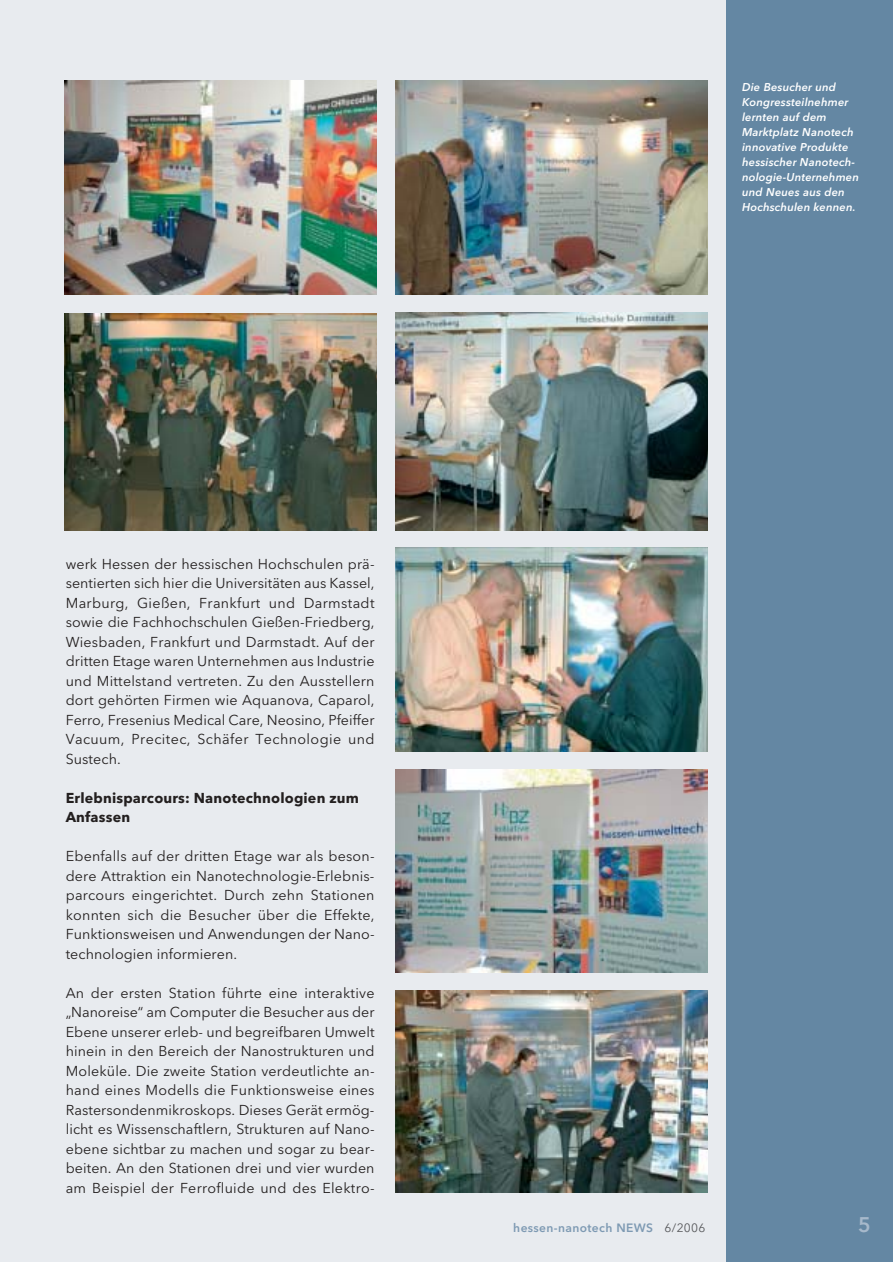
<style>
.page{position:relative;width:893px;height:1262px;background:#fff}
.page>*{position:absolute;margin:0;border:0;box-sizing:border-box;transform-origin:0 0}
.t1{font:600 21px "Avenir Next LT Pro";color:#a7b9cb}
.t2{font:14.25px/19.5px "Avenir Next LT Pro";letter-spacing:.01em;color:#231f1f;text-align:justify}
.t3{font:700 14.25px/19.5px "Avenir Next LT Pro";letter-spacing:.015em;color:#231f1f}
.t4{font:600 12px "Avenir Next LT Pro";letter-spacing:.03em;color:#7e9ab3}
.t5{font:italic 600 11.25px/15px "Avenir Next LT Pro";letter-spacing:.01em;color:#fff}
.s1{font-weight:400;color:#57585b}
</style>
<div class="page">
<div style="left:0;top:0;width:765px;height:1262px;background:#e8ebef"></div>
<div style="left:726px;top:0;width:166px;height:1262px;background:#6487a3"></div>
<img style="left:64px;top:313px;width:312px;height:217px">
<img style="left:395px;top:313px;width:312px;height:217px">
<img style="left:395px;top:547px;width:312px;height:204px">
<img style="left:395px;top:81px;width:312px;height:213px">
<img style="left:395px;top:990px;width:312px;height:202px">
<img style="left:64px;top:81px;width:312px;height:213px">
<img style="left:395px;top:770px;width:312px;height:202px">
<p class="t2" style="left:66px;top:555px;width:310px">werk Hessen der hessischen Hochschulen prä&shy;sentierten sich hier die Universitäten aus Kassel, Marburg, Gießen, Frankfurt und Darmstadt sowie die Fachhochschulen Gießen-Friedberg, Wiesbaden, Frankfurt und Darmstadt. Auf der dritten Etage waren Unternehmen aus Industrie und Mittelstand vertreten. Zu den Ausstellern dort gehörten Firmen wie Aquanova, Caparol, Ferro, Fresenius Medical Care, Neosino, Pfeiffer Vacuum, Precitec, Schäfer Technologie und Sustech.</p>
<p class="t3" style="left:66px;top:789px;width:295px">Erlebnisparcours: Nanotechnologien zum<br>Anfassen</p>
<p class="t2" style="left:66px;top:847px;width:310px">Ebenfalls auf der dritten Etage war als beson&shy;dere Attraktion ein Nanotechnologie-Erlebnis&shy;parcours eingerichtet. Durch zehn Stationen konnten sich die Besucher über die Effekte, Funktionsweisen und Anwendungen der Nano&shy;technologien informieren.</p>
<p class="t2" style="left:66px;top:984px;width:310px">An der ersten Station führte eine interaktive „Nanoreise“ am Computer die Besucher aus der Ebene unserer erleb- und begreifbaren Umwelt hinein in den Bereich der Nanostrukturen und Moleküle. Die zweite Station verdeutlichte an&shy;hand eines Modells die Funktionsweise eines Rastersondenmikroskops. Dieses Gerät ermög&shy;licht es Wissenschaftlern, Strukturen auf Nano&shy;ebene sichtbar zu machen und sogar zu bear&shy;beiten. An den Stationen drei und vier wurden am Beispiel der Ferrofluide und des Elektro-</p>
<p class="t5" style="left:742px;top:80px;width:118px">Die Besucher und<br>Kongressteilnehmer lernten auf dem<br>Marktplatz Nanotech innovative Produkte hessischer Nanotech&shy;nologie-Unternehmen und Neues aus den<br>Hochschulen kennen.</p>
<p class="t4" style="left:513px;top:1222px;width:194px">hessen-nanotech NEWS <span class="s1">6/2006</span></p>
<h1 class="t1" style="left:858px;top:1216px;width:14px">5</h1>
</div>
